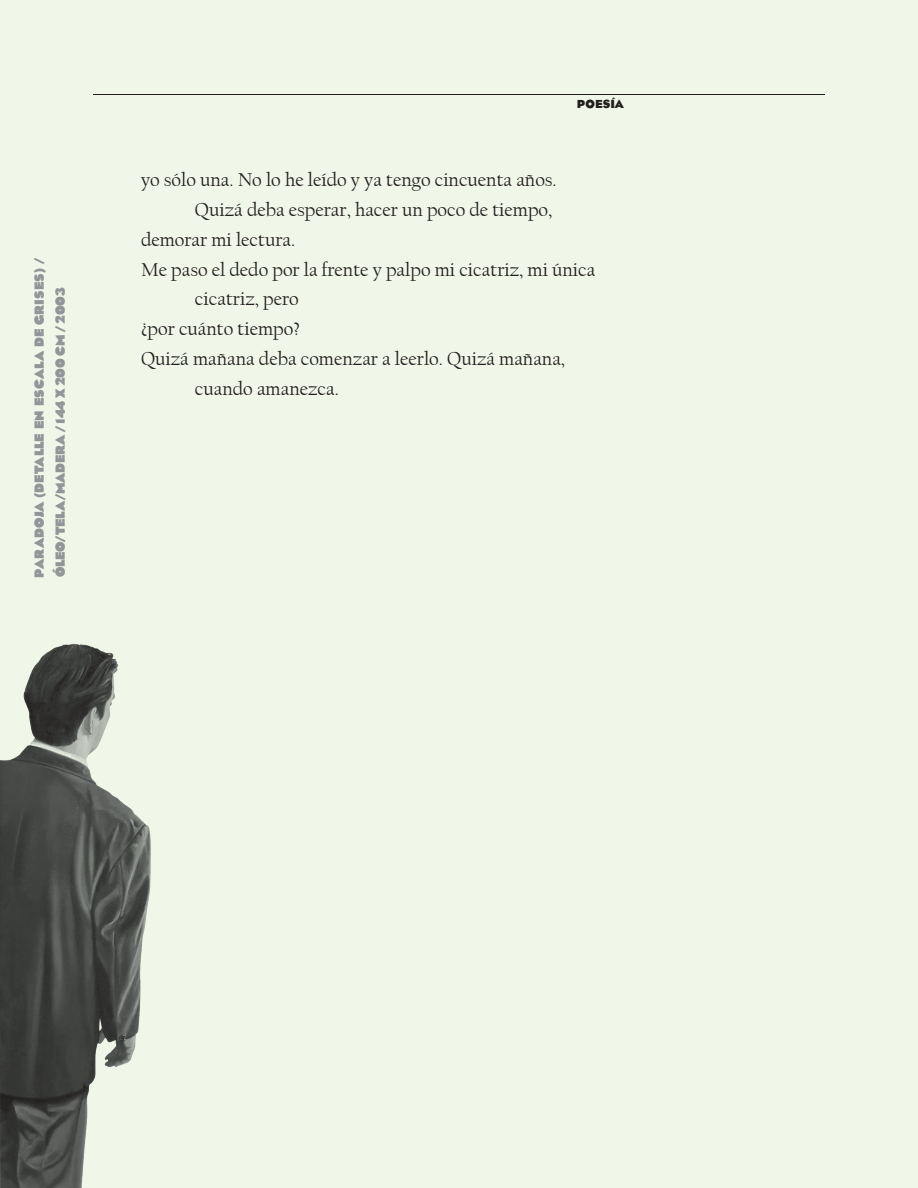
<style>
.page{position:relative;width:918px;height:1188px;background:#f1f7e8}
.page>*{position:absolute;margin:0;border:0;box-sizing:border-box;transform-origin:0 0}
.t1{font:19.5px "Californian FB";color:#231f20}
.t2{font:900 13.5px/21px "Eagle";letter-spacing:-.015em;color:#939598}
.t3{font:700 12px "Eagle";color:#231f20}
</style>
<div class="page">
<hr style="left:93px;top:94px;width:732px;height:1px;background:#231f20">
<img style="left:0;top:644px;width:151px;height:544px">
<p class="t2" style="left:29px;top:578px;width:321px;rotate:-90deg">paradoja (detalle en escala de grises) /<br>Óleo/tela/madera / 144 x 200 cm / 2003</p>
<p class="t3" style="left:577px;top:97px;width:49px">POESÍA</p>
<p class="t1" style="left:141px;top:168px;width:417px">yo sólo una. No lo he leído y ya tengo cincuenta años.</p>
<p class="t1" style="left:195px;top:198px;width:359px">Quizá deba esperar, hacer un poco de tiempo,</p>
<p class="t1" style="left:141px;top:228px;width:156px">demorar mi lectura.</p>
<p class="t1" style="left:141px;top:258px;width:456px">Me paso el dedo por la frente y palpo mi cicatriz, mi única</p>
<p class="t1" style="left:195px;top:288px;width:105px">cicatriz, pero</p>
<p class="t1" style="left:141px;top:318px;width:161px">¿por cuánto tiempo?</p>
<p class="t1" style="left:141px;top:348px;width:426px">Quizá mañana deba comenzar a leerlo. Quizá mañana,</p>
<p class="t1" style="left:195px;top:378px;width:145px">cuando amanezca.</p>
</div>
